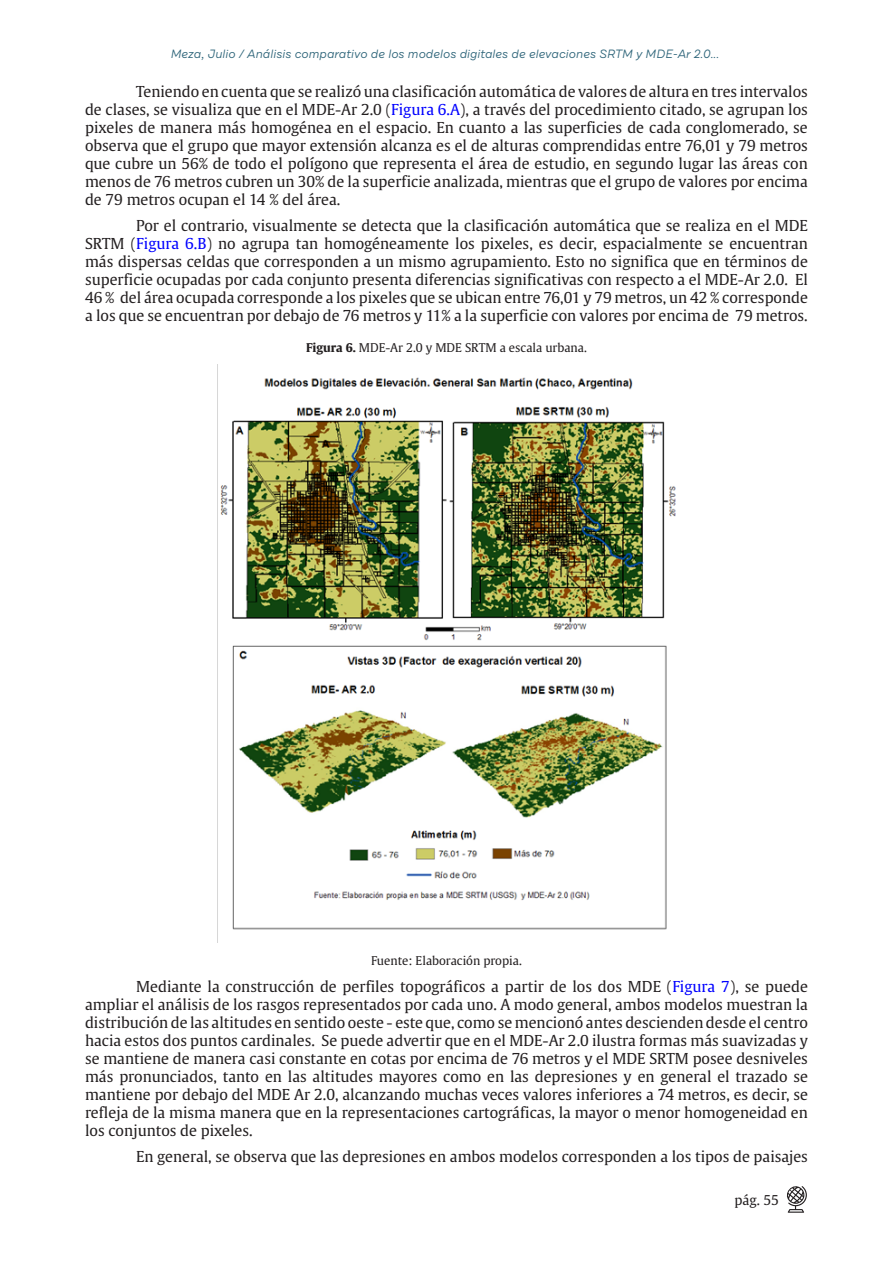
<style>
.page{position:relative;width:893px;height:1263px;background:#fff}
.page>*{position:absolute;margin:0;border:0;box-sizing:border-box;transform-origin:0 0}
.Parrafo{font:15px/18px "Gulliver";color:#231f20;text-align:justify}
.t1{font:13.5px "Gulliver";color:#231f20}
.t2{font:italic 12px "Draft B";color:#30667b}
.Epigrafe{font:12px "Gulliver";color:#231f20}
.s1{color:#00f}
.s2{font-weight:700}
</style>
<div class="page">
<svg style="left:787px;top:1186px;width:20px;height:27px"></svg>
<img style="left:217px;top:364px;width:459px;height:579px">
<p class="t2" style="left:171px;top:46px;width:550px">Meza, Julio / Análisis comparativo de los modelos digitales de elevaciones SRTM y MDE-Ar 2.0...</p>
<p class="Parrafo" style="left:85px;top:82px;width:724px;text-indent:51px">Teniendo en cuenta que se realizó una clasificación automática de valores de altura en tres intervalos de clases, se visualiza que en el MDE-Ar 2.0 (<span class="s1">Figura 6.A</span>), a través del procedimiento citado, se agrupan los pixeles de manera más homogénea en el espacio. En cuanto a las superficies de cada conglomerado, se observa que el grupo que mayor extensión alcanza es el de alturas comprendidas entre 76,01 y 79 metros que cubre un 56% de todo el polígono que representa el área de estudio, en segundo lugar las áreas con menos de 76 metros cubren un 30% de la superficie analizada, mientras que el grupo de valores por encima de 79 metros ocupan el 14 % del área.</p>
<p class="Parrafo" style="left:85px;top:217px;width:724px;text-indent:51px">Por el contrario, visualmente se detecta que la clasificación automática que se realiza en el MDE SRTM (<span class="s1">Figura 6.B</span>) no agrupa tan homogéneamente los pixeles, es decir, espacialmente se encuentran más dispersas celdas que corresponden a un mismo agrupamiento. Esto no significa que en términos de superficie ocupadas por cada conjunto presenta diferencias significativas con respecto a el MDE-Ar 2.0. El 46 % del área ocupada corresponde a los pixeles que se ubican entre 76,01 y 79 metros, un 42 % corresponde a los que se encuentran por debajo de 76 metros y 11% a la superficie con valores por encima de 79 metros.</p>
<p class="Epigrafe" style="left:306px;top:340px;width:282px"><span class="s2">Figura 6.</span> MDE-Ar 2.0 y MDE SRTM a escala urbana.</p>
<p class="Epigrafe" style="left:371px;top:953px;width:152px">Fuente: Elaboración propia.</p>
<p class="Parrafo" style="left:85px;top:977px;width:724px;text-indent:51px">Mediante la construcción de perfiles topográficos a partir de los dos MDE (<span class="s1">Figura 7</span>), se puede ampliar el análisis de los rasgos representados por cada uno. A modo general, ambos modelos muestran la distribución de las altitudes en sentido oeste - este que, como se mencionó antes descienden desde el centro hacia estos dos puntos cardinales. Se puede advertir que en el MDE-Ar 2.0 ilustra formas más suavizadas y se mantiene de manera casi constante en cotas por encima de 76 metros y el MDE SRTM posee desniveles más pronunciados, tanto en las altitudes mayores como en las depresiones y en general el trazado se mantiene por debajo del MDE Ar 2.0, alcanzando muchas veces valores inferiores a 74 metros, es decir, se refleja de la misma manera que en la representaciones cartográficas, la mayor o menor homogeneidad en los conjuntos de pixeles.</p>
<p class="Parrafo" style="left:136px;top:1147px;width:673px">En general, se observa que las depresiones en ambos modelos corresponden a los tipos de paisajes</p>
<p class="t1" style="left:734px;top:1191px;width:46px">pág. 55</p>
</div>
